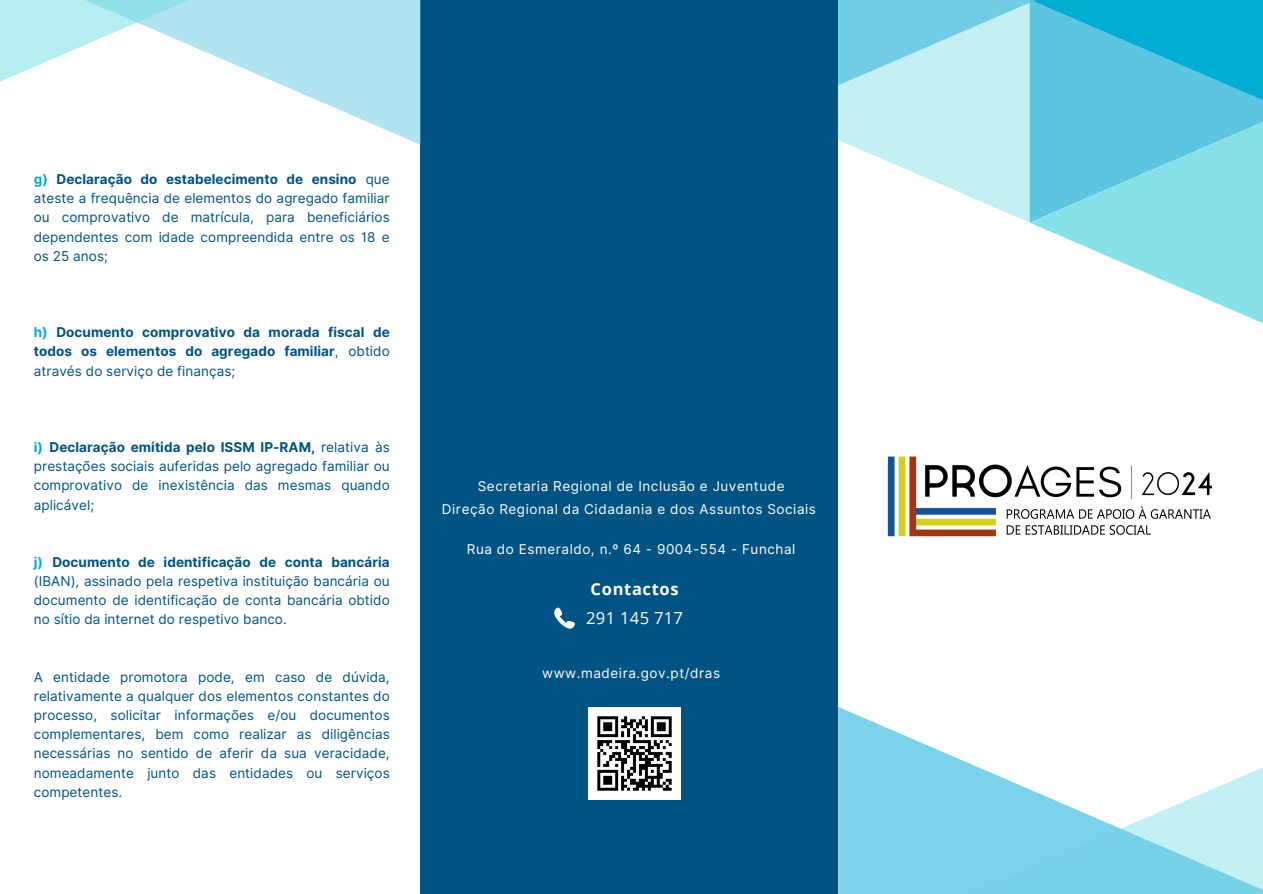
<style>
.page{position:relative;width:1263px;height:894px;background:#fff}
.page>*{position:absolute;margin:0;border:0;box-sizing:border-box;transform-origin:0 0}
.t1{font:16.65px "Open Sans";letter-spacing:.015em;color:#fff}
.t2{font:700 16.5px "Open Sans";letter-spacing:.04em;color:#fff}
.t3{font:13.5px/19.2px "Inter";letter-spacing:.005em;color:#015383;text-align:justify}
.t4{font:13.5px "Inter";letter-spacing:.04em;color:#fff}
.t5{font:700 13.5px/19.2px "Inter";letter-spacing:.005em;color:#015383;text-align:justify}
.s1{font-weight:700;color:#00aed3}
.s2{font-weight:700}
.s3{color:#00aed3}
.s4{font-weight:400}
</style>
<div class="page">
<svg style="left:838px;top:85px;width:192px;height:137px;fill:#c2f0f3"></svg>
<svg style="left:1030px;top:85px;width:233px;height:238px;fill:#86e2e8"></svg>
<svg style="left:1031px;top:0;width:232px;height:213px;background:#4ec5df"></svg>
<div style="left:421px;top:0;width:417px;height:893px;background:#015383"></div>
<img style="left:589px;top:707px;width:92px;height:92px">
<svg style="left:838px;top:0;width:198px;height:85px;background:#95ddeb"></svg>
<svg style="left:279px;top:0;width:142px;height:145px;fill:#b1e3f1"></svg>
<svg style="left:0;top:0;width:279px;height:84px"></svg>
<svg style="left:554px;top:607px;width:20px;height:21px"></svg>
<svg style="left:838px;top:707px;width:425px;height:186px;fill:#7cd2e8"></svg>
<img style="left:887px;top:456px;width:325px;height:81px">
<p class="t3" style="left:34px;top:169px;width:357px"><span class="s1">g)</span> <span class="s2">Declaração do estabelecimento de ensino</span> que ateste a frequência de elementos do agregado familiar ou comprovativo de matrícula, para beneficiários dependentes com idade compreendida entre os 18 e os 25 anos;</p>
<p class="t5" style="left:34px;top:322px;width:357px"><span class="s3">h)</span> Documento comprovativo da morada fiscal de todos os elementos do agregado familiar<span class="s4">, obtido através do serviço de finanças;</span></p>
<p class="t3" style="left:34px;top:437px;width:357px"><span class="s1">i)</span> <span class="s2">Declaração emitida pelo ISSM IP-RAM,</span> relativa às prestações sociais auferidas pelo agregado familiar ou comprovativo de inexistência das mesmas quando aplicável;</p>
<p class="t3" style="left:34px;top:552px;width:357px"><span class="s1">j)</span> <span class="s2">Documento de identificação de conta bancária </span>(IBAN), assinado pela respetiva instituição bancária ou documento de identificação de conta bancária obtido no sítio da internet do respetivo banco.</p>
<h1 class="t4" style="left:478px;top:478px;width:308px">Secretaria Regional de Inclusão e Juventude</h1>
<p class="t4" style="left:442px;top:500px;width:375px">Direção Regional da Cidadania e dos Assuntos Sociais</p>
<h2 class="t4" style="left:467px;top:541px;width:330px">Rua do Esmeraldo, n.º 64 - 9004-554 - Funchal</h2>
<p class="t2" style="left:591px;top:577px;width:90px">Contactos</p>
<p class="t1" style="left:586px;top:605px;width:98px">291 145 717</p>
<p class="t3" style="left:34px;top:667px;width:357px">A entidade promotora pode, em caso de dúvida, relativamente a qualquer dos elementos constantes do processo, solicitar informações e/ou documentos complementares, bem como realizar as diligências necessárias no sentido de aferir da sua veracidade, nomeadamente junto das entidades ou serviços competentes.</p>
<p class="t4" style="left:542px;top:664px;width:179px">www.madeira.gov.pt/dras</p>
</div>
